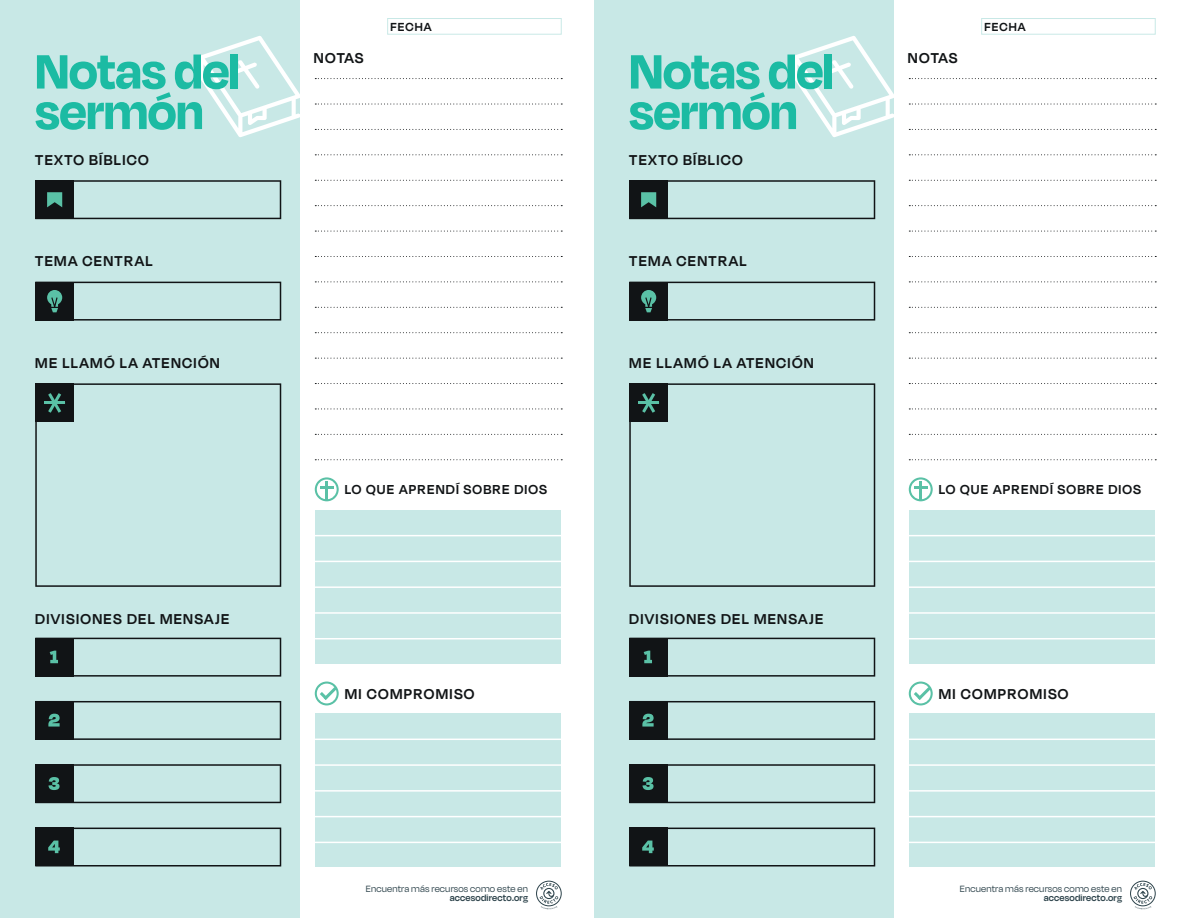
<style>
.page{position:relative;width:1188px;height:918px;background:#fff}
.page>*{position:absolute;margin:0;border:0;box-sizing:border-box;transform-origin:0 0}
.t1{font:700 55.5px/40.5px "Degular Display";color:#1cbba3}
.t2{font:600 16.5px "Degular Display";letter-spacing:.08em;color:#111416}
.t3{font:600 15px "Degular Display";letter-spacing:.08em;color:#111416}
.t4{font:600 13.5px "Degular Display";letter-spacing:.08em;color:#111416}
.t5{font:10.5px "Degular Display";letter-spacing:.02em;color:#2e444c}
.t6{font:600 10.5px "Degular Display";letter-spacing:.02em;color:#2e444c}
</style>
<div class="page">
<div style="left:0;top:0;width:299px;height:918px;background:#c8e8e6"></div>
<svg style="left:199px;top:36px;width:101px;height:101px"></svg>
<svg style="left:536px;top:881px;width:26px;height:28px"></svg>
<svg style="left:315px;top:78px;width:247px;height:1px"></svg>
<svg style="left:315px;top:104px;width:247px;height:1px"></svg>
<svg style="left:315px;top:129px;width:247px;height:1px"></svg>
<svg style="left:315px;top:154px;width:247px;height:1px"></svg>
<svg style="left:315px;top:180px;width:247px;height:1px"></svg>
<svg style="left:315px;top:205px;width:247px;height:1px"></svg>
<svg style="left:315px;top:231px;width:247px;height:1px"></svg>
<svg style="left:315px;top:256px;width:247px;height:1px"></svg>
<svg style="left:315px;top:282px;width:247px;height:1px"></svg>
<svg style="left:315px;top:307px;width:247px;height:1px"></svg>
<svg style="left:315px;top:332px;width:247px;height:1px"></svg>
<svg style="left:315px;top:358px;width:247px;height:1px"></svg>
<svg style="left:315px;top:383px;width:247px;height:1px"></svg>
<svg style="left:315px;top:409px;width:247px;height:1px"></svg>
<svg style="left:315px;top:434px;width:247px;height:1px"></svg>
<svg style="left:315px;top:459px;width:247px;height:1px"></svg>
<svg style="left:35px;top:383px;width:246px;height:204px"></svg>
<div style="left:315px;top:714px;width:246px;height:153px;background:#c8e8e6"></div>
<div style="left:315px;top:510px;width:246px;height:153px;background:#c8e8e6"></div>
<div style="left:387px;top:18px;width:175px;height:17px;border:1px solid #a4dad6"></div>
<hr style="left:315px;top:535px;width:246px;height:1px;background:#fff">
<hr style="left:315px;top:561px;width:246px;height:1px;background:#fff">
<hr style="left:315px;top:586px;width:246px;height:2px;background:#fff">
<hr style="left:315px;top:612px;width:246px;height:2px;background:#fff">
<hr style="left:315px;top:638px;width:246px;height:1px;background:#fff">
<hr style="left:315px;top:739px;width:246px;height:1px;background:#fff">
<hr style="left:315px;top:764px;width:246px;height:2px;background:#fff">
<hr style="left:315px;top:790px;width:246px;height:2px;background:#fff">
<hr style="left:315px;top:816px;width:246px;height:1px;background:#fff">
<hr style="left:315px;top:842px;width:246px;height:1px;background:#fff">
<svg style="left:35px;top:180px;width:246px;height:39px"></svg>
<svg style="left:35px;top:282px;width:246px;height:39px"></svg>
<hr style="left:44px;top:401px;width:21px;height:3px;background:#5ac1a6">
<svg style="left:48px;top:393px;width:13px;height:20px"></svg>
<svg style="left:35px;top:638px;width:246px;height:39px"></svg>
<svg style="left:35px;top:701px;width:246px;height:39px"></svg>
<svg style="left:35px;top:764px;width:246px;height:39px"></svg>
<svg style="left:35px;top:828px;width:246px;height:39px"></svg>
<svg style="left:315px;top:682px;width:24px;height:23px"></svg>
<svg style="left:315px;top:477px;width:24px;height:24px"></svg>
<hr style="left:325px;top:481px;width:3px;height:19px;background:#5ac1a6">
<hr style="left:320px;top:486px;width:14px;height:3px;background:#5ac1a6">
<div style="left:594px;top:0;width:299px;height:918px;background:#c8e8e6"></div>
<svg style="left:793px;top:36px;width:101px;height:101px"></svg>
<svg style="left:1130px;top:881px;width:26px;height:28px"></svg>
<svg style="left:909px;top:78px;width:247px;height:1px"></svg>
<svg style="left:909px;top:104px;width:247px;height:1px"></svg>
<svg style="left:909px;top:129px;width:247px;height:1px"></svg>
<svg style="left:909px;top:154px;width:247px;height:1px"></svg>
<svg style="left:909px;top:180px;width:247px;height:1px"></svg>
<svg style="left:909px;top:205px;width:247px;height:1px"></svg>
<svg style="left:909px;top:231px;width:247px;height:1px"></svg>
<svg style="left:909px;top:256px;width:247px;height:1px"></svg>
<svg style="left:909px;top:282px;width:247px;height:1px"></svg>
<svg style="left:909px;top:307px;width:247px;height:1px"></svg>
<svg style="left:909px;top:332px;width:247px;height:1px"></svg>
<svg style="left:909px;top:358px;width:247px;height:1px"></svg>
<svg style="left:909px;top:383px;width:247px;height:1px"></svg>
<svg style="left:909px;top:409px;width:247px;height:1px"></svg>
<svg style="left:909px;top:434px;width:247px;height:1px"></svg>
<svg style="left:909px;top:459px;width:247px;height:1px"></svg>
<svg style="left:629px;top:383px;width:246px;height:204px"></svg>
<div style="left:909px;top:714px;width:246px;height:153px;background:#c8e8e6"></div>
<div style="left:909px;top:510px;width:246px;height:153px;background:#c8e8e6"></div>
<div style="left:981px;top:18px;width:175px;height:17px;border:1px solid #a4dad6"></div>
<hr style="left:909px;top:535px;width:246px;height:1px;background:#fff">
<hr style="left:909px;top:561px;width:246px;height:1px;background:#fff">
<hr style="left:909px;top:586px;width:246px;height:2px;background:#fff">
<hr style="left:909px;top:612px;width:246px;height:2px;background:#fff">
<hr style="left:909px;top:638px;width:246px;height:1px;background:#fff">
<hr style="left:909px;top:739px;width:246px;height:1px;background:#fff">
<hr style="left:909px;top:764px;width:246px;height:2px;background:#fff">
<hr style="left:909px;top:790px;width:246px;height:2px;background:#fff">
<hr style="left:909px;top:816px;width:246px;height:1px;background:#fff">
<hr style="left:909px;top:842px;width:246px;height:1px;background:#fff">
<svg style="left:629px;top:180px;width:246px;height:39px"></svg>
<svg style="left:629px;top:282px;width:246px;height:39px"></svg>
<hr style="left:638px;top:401px;width:21px;height:3px;background:#5ac1a6">
<svg style="left:642px;top:393px;width:13px;height:20px"></svg>
<svg style="left:629px;top:638px;width:246px;height:39px"></svg>
<svg style="left:629px;top:701px;width:246px;height:39px"></svg>
<svg style="left:629px;top:764px;width:246px;height:39px"></svg>
<svg style="left:629px;top:828px;width:246px;height:39px"></svg>
<svg style="left:909px;top:682px;width:24px;height:23px"></svg>
<svg style="left:909px;top:477px;width:24px;height:24px"></svg>
<hr style="left:919px;top:481px;width:3px;height:19px;background:#5ac1a6">
<hr style="left:914px;top:486px;width:14px;height:3px;background:#5ac1a6">
<p class="t4" style="left:390px;top:19px;width:43px">FECHA</p>
<p class="t4" style="left:984px;top:19px;width:43px">FECHA</p>
<h1 class="t1" style="left:35px;top:49px;width:206px">Notas del sermón</h1>
<p class="t2" style="left:314px;top:49px;width:51px">NOTAS</p>
<h1 class="t1" style="left:629px;top:49px;width:206px">Notas del sermón</h1>
<p class="t2" style="left:908px;top:49px;width:51px">NOTAS</p>
<p class="t2" style="left:35px;top:150px;width:115px">TEXTO BÍBLICO</p>
<p class="t2" style="left:629px;top:150px;width:115px">TEXTO BÍBLICO</p>
<p class="t2" style="left:35px;top:252px;width:119px">TEMA CENTRAL</p>
<p class="t2" style="left:629px;top:252px;width:119px">TEMA CENTRAL</p>
<p class="t2" style="left:35px;top:354px;width:186px">ME LLAMÓ LA ATENCIÓN</p>
<p class="t2" style="left:629px;top:354px;width:186px">ME LLAMÓ LA ATENCIÓN</p>
<p class="t3" style="left:345px;top:481px;width:204px">LO QUE APRENDÍ SOBRE DIOS</p>
<p class="t3" style="left:939px;top:481px;width:204px">LO QUE APRENDÍ SOBRE DIOS</p>
<p class="t2" style="left:35px;top:609px;width:196px">DIVISIONES DEL MENSAJE</p>
<p class="t2" style="left:629px;top:609px;width:196px">DIVISIONES DEL MENSAJE</p>
<p class="t2" style="left:345px;top:684px;width:131px">MI COMPROMISO</p>
<p class="t2" style="left:939px;top:684px;width:131px">MI COMPROMISO</p>
<p class="t5" style="left:366px;top:883px;width:164px">Encuentra más recursos como este en</p>
<p class="t6" style="left:450px;top:891px;width:80px">accesodirecto.org</p>
<p class="t5" style="left:960px;top:883px;width:164px">Encuentra más recursos como este en</p>
<p class="t6" style="left:1044px;top:891px;width:80px">accesodirecto.org</p>
</div>
